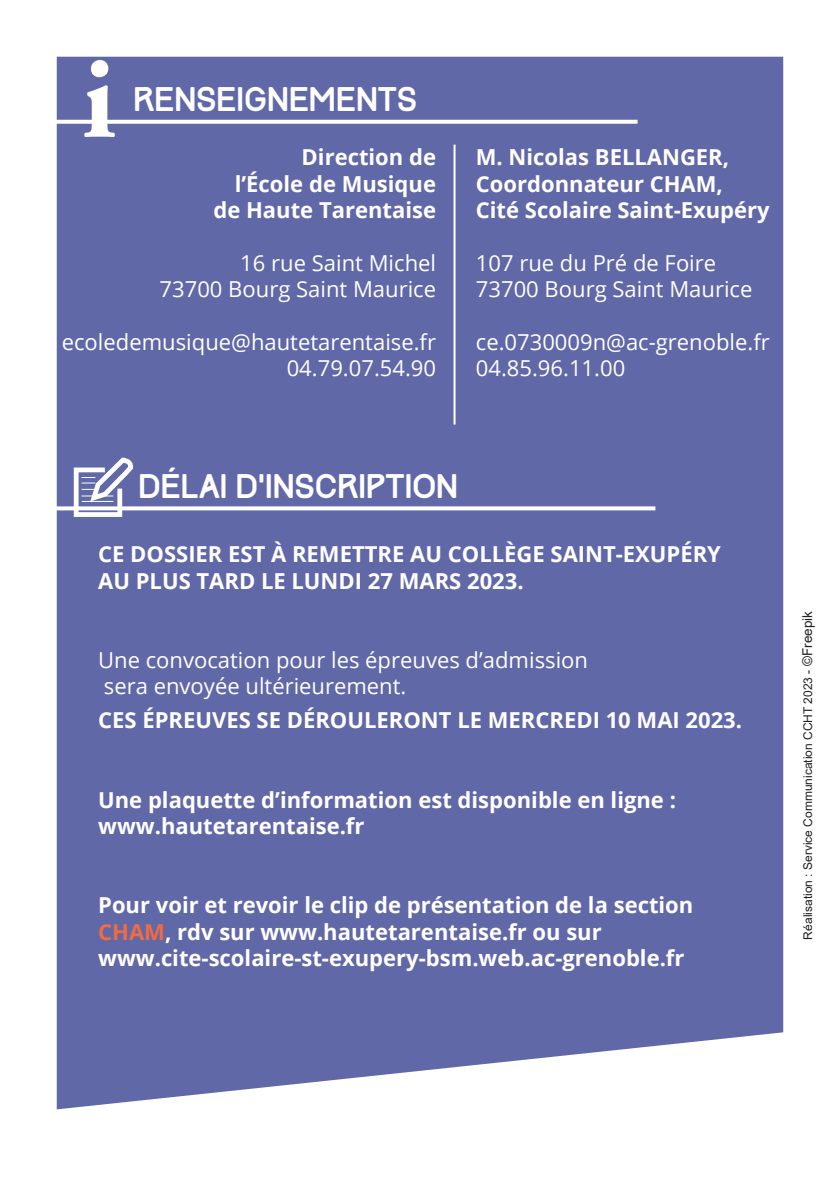
<style>
.page{position:relative;width:840px;height:1191px;background:#fff}
.page>*{position:absolute;margin:0;border:0;box-sizing:border-box;transform-origin:0 0}
.t1{font:700 120px "Adobe Garamond Pro";color:#fff}
.t2{font:30px "Track";color:#fff}
.t3{font:700 22px/26.4px "Open Sans";color:#fff}
.t4{font:22px "Open Sans";color:#fff}
.t5{font:12px "Arial";color:#231f20}
.s1{font-weight:400}
.s2{color:#f26b41}
.s3{font-size:13.6px}
</style>
<div class="page">
<div style="left:57px;top:57px;width:725px;height:1052px;background:#6168a7"></div>
<svg style="left:56px;top:120px;width:581px;height:4px"></svg>
<svg style="left:56px;top:506px;width:599px;height:4px"></svg>
<hr style="left:453px;top:145px;width:2px;height:279px;background:#fff">
<svg style="left:71px;top:460px;width:64px;height:59px"></svg>
<hr style="left:82px;top:495px;width:31px;height:1px;background:#fff">
<hr style="left:82px;top:501px;width:31px;height:1px;background:#fff">
<hr style="left:82px;top:507px;width:31px;height:1px;background:#fff">
<p class="t1" style="left:82px;top:29px;width:36px">i</p>
<p class="t2" style="left:133px;top:81px;width:285px">RENSEIGNEMENTS</p>
<p class="t3" style="left:301px;top:143px;width:136px">Direction de</p>
<p class="t3" style="left:213px;top:170px;width:224px;text-align:right">l’École de Musique de Haute Tarentaise</p>
<p class="t4" style="left:240px;top:248px;width:197px">16 rue Saint Michel</p>
<p class="t4" style="left:159px;top:274px;width:278px">73700 Bourg Saint Maurice</p>
<p class="t4" style="left:62px;top:327px;width:375px">ecoledemusique@hautetarentaise.fr</p>
<p class="t4" style="left:286px;top:353px;width:151px">04.79.07.54.90</p>
<p class="t3" style="left:475px;top:143px;width:255px">M. Nicolas BELLANGER,<br>Coordonnateur CHAM,</p>
<p class="t3" style="left:475px;top:196px;width:295px">Cité Scolaire Saint-Exupéry</p>
<p class="t4" style="left:475px;top:248px;width:242px">107 rue du Pré de Foire</p>
<p class="t4" style="left:475px;top:274px;width:278px">73700 Bourg Saint Maurice</p>
<p class="t4" style="left:475px;top:327px;width:295px">ce.0730009n@ac-grenoble.fr</p>
<p class="t4" style="left:475px;top:353px;width:151px">04.85.96.11.00</p>
<p class="t2" style="left:138px;top:467px;width:321px">DÉLAI D’INSCRIPTION</p>
<p class="t3" style="left:98px;top:540px;width:624px">CE DOSSIER EST À REMETTRE AU COLLÈGE SAINT-EXUPÉRY</p>
<p class="t3" style="left:98px;top:567px;width:427px">AU PLUS TARD LE LUNDI 27 MARS 2023.</p>
<p class="t4" style="left:98px;top:645px;width:491px">Une convocation pour les épreuves d’admission</p>
<p class="t3" style="left:98px;top:669px;width:645px;line-height:34px"><span class="s1">sera envoyée ultérieurement.<br></span>CES ÉPREUVES SE DÉROULERONT LE MERCREDI 10 MAI 2023.</p>
<p class="t3" style="left:98px;top:786px;width:579px">Une plaquette d’information est disponible en ligne : www.hautetarentaise.fr</p>
<p class="t3" style="left:98px;top:891px;width:596px">Pour voir et revoir le clip de présentation de la section<br><span class="s2">CHAM</span>, rdv sur www.hautetarentaise.fr ou sur</p>
<p class="t3" style="left:98px;top:944px;width:587px">www.cite-scolaire-st-exupery-bsm.web.ac-grenoble.fr</p>
<p class="t5" style="left:799px;top:939px;width:330px;rotate:-90deg">Réalisation : Service Communication CCHT 2023 - <span class="s3">©Freepik</span></p>
</div>
